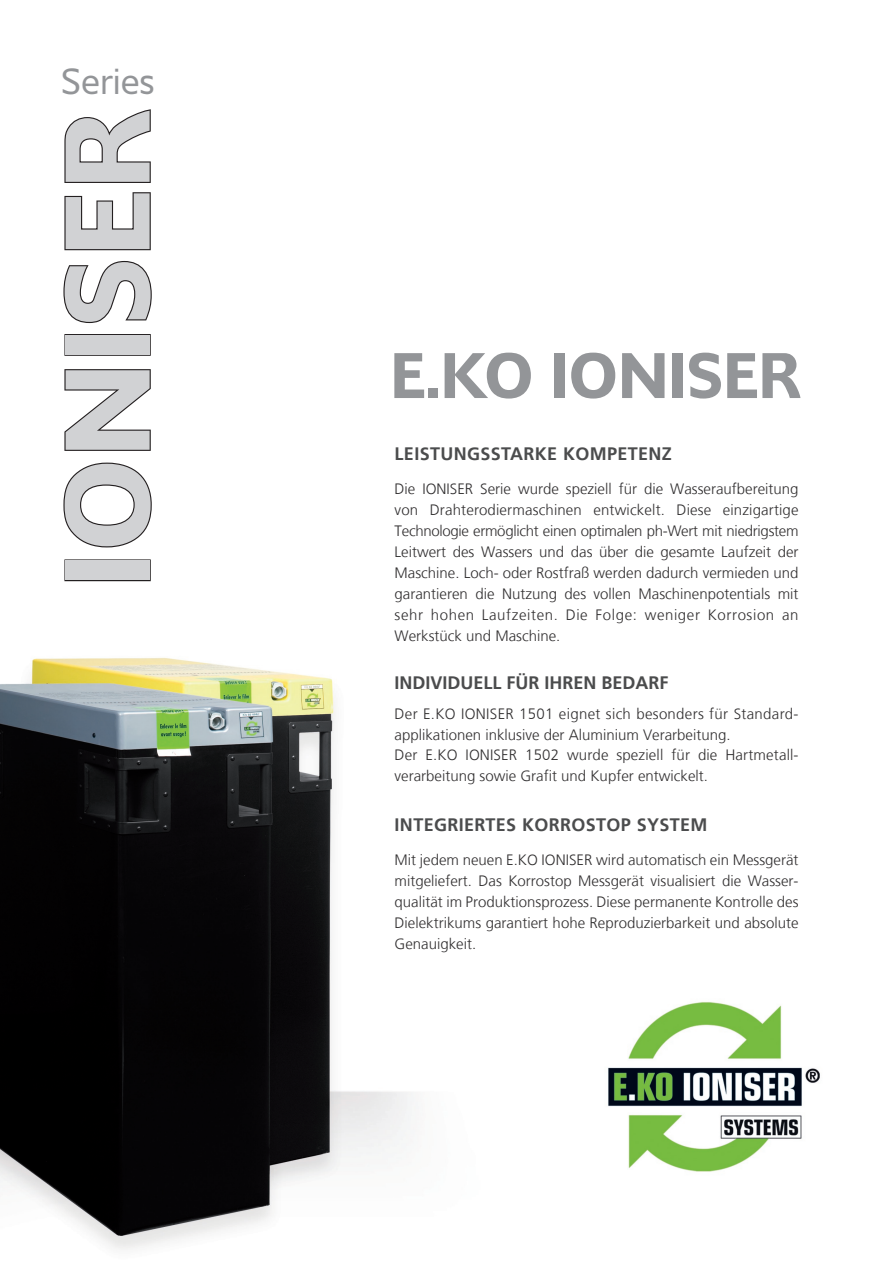
<style>
.page{position:relative;width:893px;height:1263px;background:#fff}
.page>*{position:absolute;margin:0;border:0;box-sizing:border-box;transform-origin:0 0}
.t1{font:700 123.6px "Angro LT Std";color:#d1d2d4}
.t2{font:700 66px "Angro LT Std";letter-spacing:-.01em;color:#939598}
.t3{font:300 37.2px "Angro LT Std";color:#939598}
.t4{font:700 18px "Frutiger LT";letter-spacing:.02em;color:#4b4c4d}
.t5{font:700 18px "Frutiger LT";color:#4b4c4d}
.t6{font:300 15px/21px "Frutiger LT";color:#312f30;text-align:justify}
</style>
<div class="page">
<img style="left:0;top:581px;width:415px;height:669px">
<div style="left:64px;top:559px;width:87px;height:22px;border:2px solid #231f20"></div>
<svg style="left:63px;top:462px;width:89px;height:86px"></svg>
<svg style="left:64px;top:369px;width:87px;height:82px"></svg>
<div style="left:64px;top:334px;width:87px;height:22px;border:2px solid #231f20"></div>
<svg style="left:63px;top:261px;width:89px;height:63px"></svg>
<svg style="left:64px;top:192px;width:87px;height:59px"></svg>
<svg style="left:64px;top:109px;width:87px;height:74px"></svg>
<img style="left:608px;top:1002px;width:212px;height:170px">
<h3 class="t3" style="left:61px;top:61px;width:96px">Series</h3>
<h1 class="t1" style="left:36px;top:588px;width:480px;rotate:-90deg">IONISER</h1>
<h2 class="t2" style="left:390px;top:337px;width:413px">E.KO IONISER</h2>
<p class="t4" style="left:395px;top:443px;width:279px">LEISTUNGSSTARKE KOMPETENZ</p>
<p class="t6" style="left:395px;top:478px;width:405px">Die IONISER Serie wurde speziell für die Wasseraufbereitung von Drahterodiermaschinen entwickelt. Diese einzigartige Technologie ermöglicht einen optimalen ph-Wert mit niedrigstem Leitwert des Wassers und das über die gesamte Laufzeit der Maschine. Loch- oder Rostfraß werden dadurch vermieden und garantieren die Nutzung des vollen Maschinenpotentials mit sehr hohen Laufzeiten. Die Folge: weniger Korrosion an Werkstück und Maschine.</p>
<p class="t5" style="left:395px;top:672px;width:276px">INDIVIDUELL FÜR IHREN BEDARF</p>
<p class="t6" style="left:395px;top:703px;width:405px;text-align:left">Der E.KO IONISER 1501 eignet sich besonders für Standard&shy;applikationen inklusive der Aluminium Verarbeitung.<br>Der E.KO IONISER 1502 wurde speziell für die Hartmetall&shy;verarbeitung sowie Grafit und Kupfer entwickelt.</p>
<p class="t4" style="left:395px;top:814px;width:314px">INTEGRIERTES KORROSTOP SYSTEM</p>
<p class="t6" style="left:395px;top:849px;width:405px">Mit jedem neuen E.KO IONISER wird automatisch ein Messgerät mitgeliefert. Das Korrostop Messgerät visualisiert die Wasser&shy;qualität im Produktionsprozess. Diese permanente Kontrolle des Dielektrikums garantiert hohe Reproduzierbarkeit und absolute Genauigkeit.</p>
</div>
